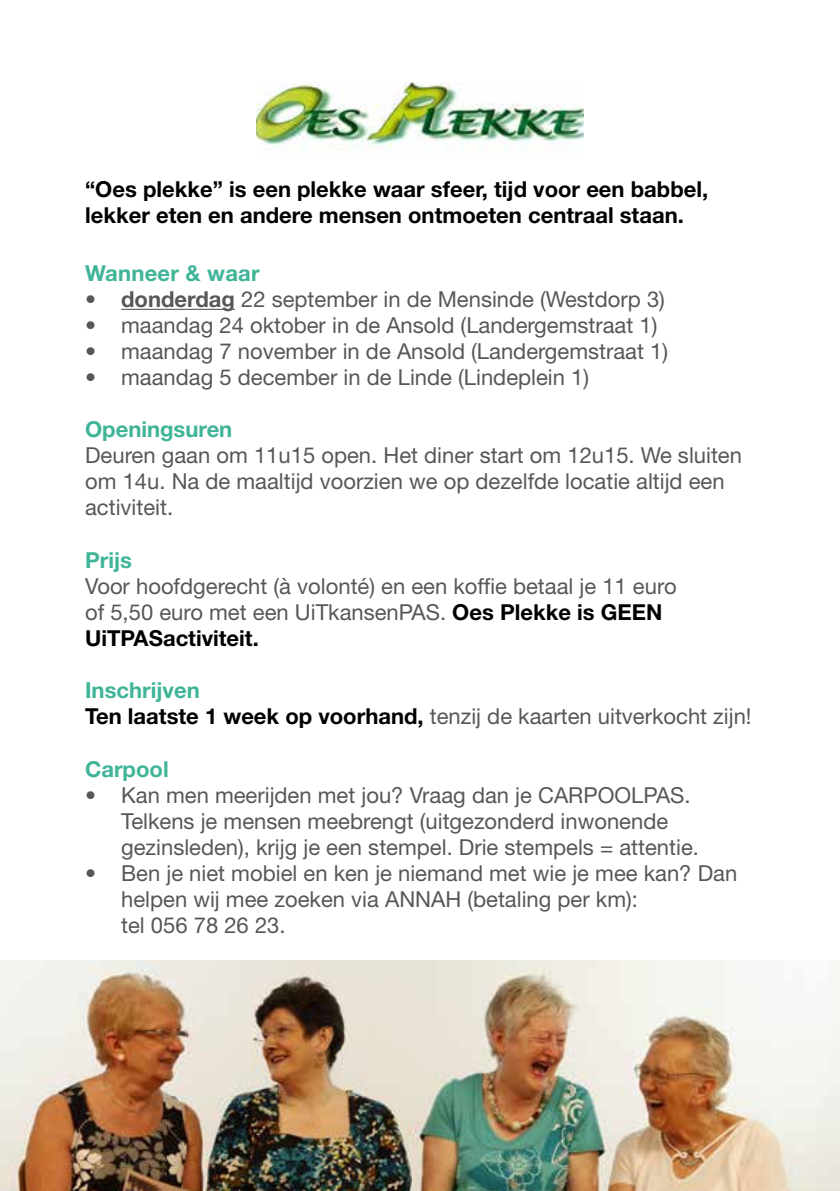
<style>
.page{position:relative;width:840px;height:1191px;background:#fff}
.page>*{position:absolute;margin:0;border:0;box-sizing:border-box;transform-origin:0 0}
.t1{font:22px/26px "Helvetica Neue LT Std";color:#575756}
.t2{font:700 22px/26px "Helvetica Neue LT Std";color:#000}
.t3{font:700 22px "Helvetica Neue LT Std";color:#3fb498}
.s1{font-weight:700}
.s2{font-weight:700;color:#000}
.s3{font-weight:700;color:#3fb498}
</style>
<div class="page">
<img style="left:256px;top:83px;width:327px;height:67px">
<hr style="left:121px;top:309px;width:114px;height:1px;background:#575756">
<img style="left:0;top:960px;width:839px;height:231px">
<p class="t2" style="left:85px;top:176px;width:624px">“Oes plekke” is een plekke waar sfeer, tijd voor een babbel, lekker eten en andere mensen ontmoeten centraal staan.</p>
<p class="t3" style="left:85px;top:260px;width:176px">Wanneer &amp; waar</p>
<p class="t1" style="left:85px;top:286px;width:581px"><span class="s1">• donderdag</span> 22 september in de Mensinde (Westdorp 3)</p>
<p class="t1" style="left:85px;top:312px;width:573px">• maandag 24 oktober in de Ansold (Landergemstraat 1)</p>
<p class="t1" style="left:85px;top:338px;width:584px">• maandag 7 november in de Ansold (Landergemstraat 1)</p>
<p class="t1" style="left:85px;top:364px;width:505px">• maandag 5 december in de Linde (Lindeplein 1)</p>
<p class="t3" style="left:85px;top:416px;width:149px">Openingsuren</p>
<p class="t1" style="left:85px;top:442px;width:658px">Deuren gaan om 11u15 open. Het diner start om 12u15. We sluiten om 14u. Na de maaltijd voorzien we op dezelfde locatie altijd een activiteit.</p>
<p class="t3" style="left:85px;top:546px;width:48px">Prijs</p>
<p class="t1" style="left:85px;top:572px;width:592px">Voor hoofdgerecht (à volonté) en een koffie betaal je 11 euro of 5,50 euro met een UiTkansenPAS. <span class="s2">Oes Plekke is GEEN<br>UiTPASactiviteit.</span></p>
<p class="t1" style="left:85px;top:676px;width:667px"><span class="s3">Inschrijven<br></span><span class="s2">Ten laatste 1 week op voorhand,</span> tenzij de kaarten uitverkocht zijn!</p>
<p class="t3" style="left:85px;top:755px;width:85px">Carpool</p>
<p class="t1" style="left:121px;top:781px;width:579px;text-indent:-36px">• Kan men meerijden met jou? Vraag dan je CARPOOLPAS.<br>Telkens je mensen meebrengt (uitgezonderd inwonende gezinsleden), krijg je een stempel. Drie stempels = attentie.</p>
<p class="t1" style="left:121px;top:859px;width:617px;text-indent:-36px">• Ben je niet mobiel en ken je niemand met wie je mee kan? Dan helpen wij mee zoeken via ANNAH (betaling per km):<br>tel 056 78 26 23.</p>
</div>
